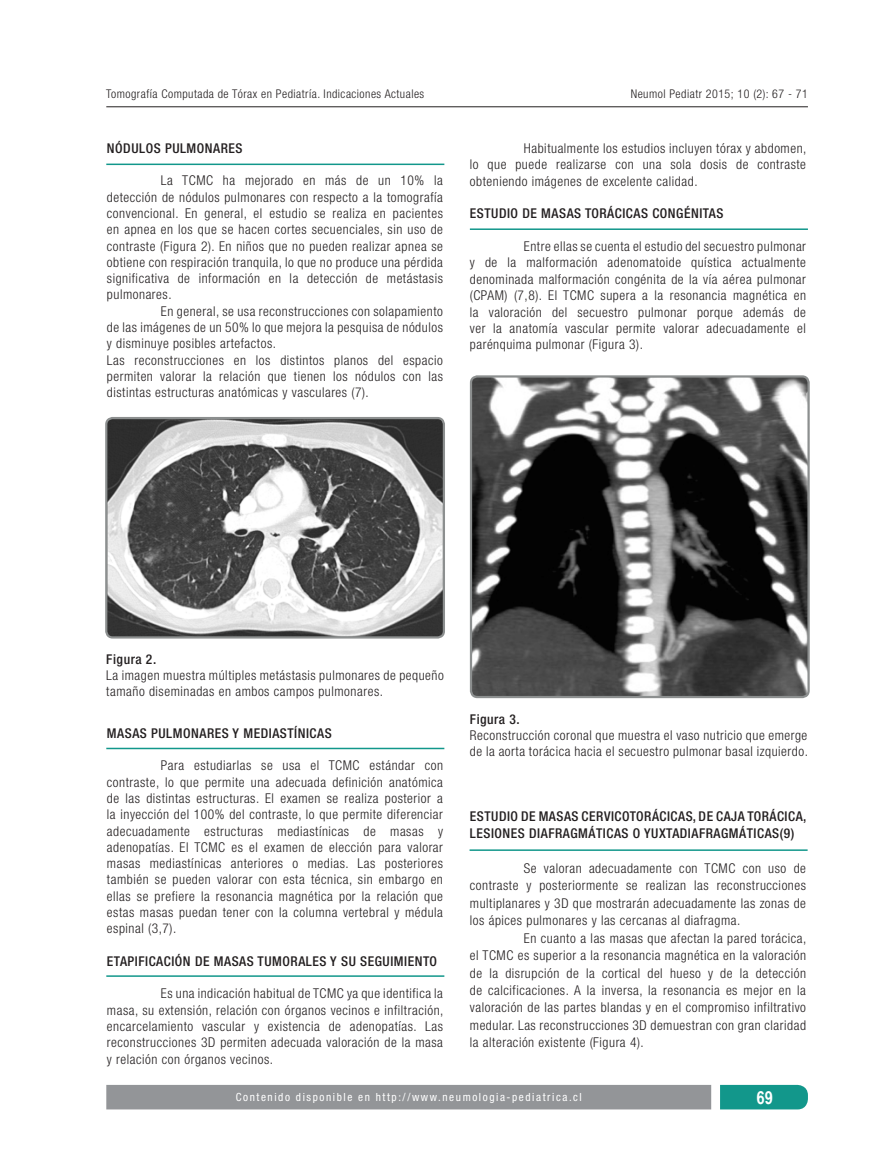
<style>
.page{position:relative;width:893px;height:1170px;background:#fff}
.page>*{position:absolute;margin:0;border:0;box-sizing:border-box;transform-origin:0 0}
.t1{font:700 18px "Arial Narrow";color:#fff}
.t2{font:300 condensed 13.5px/16.4px "Helvetica Neue";letter-spacing:.04em;color:#231f20;text-align:justify}
.t3{font:500 condensed 13.5px/17.4px "Helvetica Neue";letter-spacing:.04em;color:#231f20}
.t4{font:300 condensed 12px "Helvetica Neue";letter-spacing:.04em;color:#231f20}
.t5{font:condensed 11.25px "Helvetica Neue";letter-spacing:.14em;color:#fff}
</style>
<div class="page">
<div style="left:106px;top:1084px;width:605px;height:25px;background:#939598"></div>
<svg style="left:720px;top:1084px;width:88px;height:25px;background:#1f9c91"></svg>
<hr style="left:106px;top:106px;width:702px;height:1px;background:#231f20">
<img style="left:473px;top:378px;width:334px;height:317px">
<div style="left:470px;top:375px;width:340px;height:323px;border:2px solid #8c8f8f;border-radius:6px"></div>
<img style="left:108px;top:420px;width:334px;height:215px">
<div style="left:105px;top:417px;width:340px;height:221px;border:2px solid #8c8f8f;border-radius:6px"></div>
<hr style="left:106px;top:163px;width:338px;height:2px;background:#12978b">
<hr style="left:106px;top:747px;width:338px;height:2px;background:#12978b">
<hr style="left:106px;top:975px;width:338px;height:1px;background:#12978b">
<hr style="left:470px;top:849px;width:338px;height:1px;background:#12978b">
<hr style="left:470px;top:228px;width:338px;height:2px;background:#12978b">
<p class="t4" style="left:106px;top:87px;width:319px">Tomografía Computada de Tórax en Pediatría. Indicaciones Actuales</p>
<p class="t3" style="left:107px;top:139px;width:137px">NÓDULOS PULMONARES</p>
<p class="t2" style="left:161px;top:172px;width:283px">La TCMC ha mejorado en más de un 10% la</p>
<p class="t2" style="left:107px;top:189px;width:337px">detección de nódulos pulmonares con respecto a la tomografía</p>
<p class="t2" style="left:107px;top:205px;width:337px">convencional. En general, el estudio se realiza en pacientes</p>
<p class="t2" style="left:107px;top:221px;width:338px">en apnea en los que se hacen cortes secuenciales, sin uso de</p>
<p class="t2" style="left:107px;top:237px;width:338px">contraste (Figura 2). En niños que no pueden realizar apnea se</p>
<p class="t2" style="left:107px;top:254px;width:338px">obtiene con respiración tranquila, lo que no produce una pérdida</p>
<p class="t2" style="left:107px;top:270px;width:338px">significativa de información en la detección de metástasis</p>
<p class="t2" style="left:107px;top:286px;width:66px">pulmonares.</p>
<p class="t2" style="left:161px;top:303px;width:283px">En general, se usa reconstrucciones con solapamiento</p>
<p class="t2" style="left:107px;top:319px;width:337px">de las imágenes de un 50% lo que mejora la pesquisa de nódulos</p>
<p class="t2" style="left:107px;top:335px;width:171px">y disminuye posibles artefactos.</p>
<p class="t2" style="left:107px;top:351px;width:337px">Las reconstrucciones en los distintos planos del espacio</p>
<p class="t2" style="left:107px;top:368px;width:338px">permiten valorar la relación que tienen los nódulos con las</p>
<p class="t2" style="left:107px;top:384px;width:263px">distintas estructuras anatómicas y vasculares (7).</p>
<p class="t4" style="left:631px;top:87px;width:179px">Neumol Pediatr 2015; 10 (2): 67 - 71</p>
<p class="t2" style="left:470px;top:140px;width:338px;text-indent:54px">Habitualmente los estudios incluyen tórax y abdomen, lo que puede realizarse con una sola dosis de contraste obteniendo imágenes de excelente calidad.</p>
<p class="t3" style="left:470px;top:205px;width:255px">ESTUDIO DE MASAS TORÁCICAS CONGÉNITAS</p>
<p class="t2" style="left:470px;top:238px;width:338px;text-indent:54px">Entre ellas se cuenta el estudio del secuestro pulmonar y de la malformación adenomatoide quística actualmente denominada malformación congénita de la vía aérea pulmonar (CPAM) (7,8). El TCMC supera a la resonancia magnética en la valoración del secuestro pulmonar porque además de ver la anatomía vascular permite valorar adecuadamente el parénquima pulmonar (Figura 3).</p>
<p class="t3" style="left:106px;top:650px;width:51px">Figura 2.</p>
<p class="t2" style="left:106px;top:666px;width:339px">La imagen muestra múltiples metástasis pulmonares de pequeño tamaño diseminadas en ambos campos pulmonares.</p>
<p class="t3" style="left:107px;top:724px;width:226px">MASAS PULMONARES Y MEDIASTÍNICAS</p>
<p class="t2" style="left:107px;top:757px;width:338px;text-indent:54px">Para estudiarlas se usa el TCMC estándar con contraste, lo que permite una adecuada definición anatómica de las distintas estructuras. El examen se realiza posterior a la inyección del 100% del contraste, lo que permite diferenciar adecuadamente estructuras mediastínicas de masas y adenopatías. El TCMC es el examen de elección para valorar masas mediastínicas anteriores o medias. Las posteriores también se pueden valorar con esta técnica, sin embargo en ellas se prefiere la resonancia magnética por la relación que estas masas puedan tener con la columna vertebral y médula espinal (3,7).</p>
<p class="t3" style="left:107px;top:952px;width:332px">ETAPIFICACIÓN DE MASAS TUMORALES Y SU SEGUIMIENTO</p>
<p class="t2" style="left:107px;top:985px;width:338px;text-indent:54px">Es una indicación habitual de TCMC ya que identifica la masa, su extensión, relación con órganos vecinos e infiltración, encarcelamiento vascular y existencia de adenopatías. Las reconstrucciones 3D permiten adecuada valoración de la masa y relación con órganos vecinos.</p>
<p class="t3" style="left:470px;top:710px;width:51px">Figura 3.</p>
<p class="t2" style="left:470px;top:727px;width:340px">Reconstrucción coronal que muestra el vaso nutricio que emerge de la aorta torácica hacia el secuestro pulmonar basal izquierdo.</p>
<p class="t3" style="left:470px;top:807px;width:338px">ESTUDIO DE MASAS CERVICOTORÁCICAS, DE CAJA TORÁCICA,<br>LESIONES DIAFRAGMÁTICAS O YUXTADIAFRAGMÁTICAS(9)</p>
<p class="t2" style="left:524px;top:859px;width:284px">Se valoran adecuadamente con TCMC con uso de</p>
<p class="t2" style="left:470px;top:877px;width:338px">contraste y posteriormente se realizan las reconstrucciones</p>
<p class="t2" style="left:470px;top:894px;width:338px">multiplanares y 3D que mostrarán adecuadamente las zonas de</p>
<p class="t2" style="left:470px;top:912px;width:272px">los ápices pulmonares y las cercanas al diafragma.</p>
<p class="t2" style="left:524px;top:929px;width:284px">En cuanto a las masas que afectan la pared torácica,</p>
<p class="t2" style="left:470px;top:947px;width:338px">el TCMC es superior a la resonancia magnética en la valoración</p>
<p class="t2" style="left:470px;top:964px;width:338px">de la disrupción de la cortical del hueso y de la detección</p>
<p class="t2" style="left:470px;top:981px;width:338px">de calcificaciones. A la inversa, la resonancia es mejor en la</p>
<p class="t2" style="left:470px;top:999px;width:338px">valoración de las partes blandas y en el compromiso infiltrativo</p>
<p class="t2" style="left:470px;top:1016px;width:338px">medular. Las reconstrucciones 3D demuestran con gran claridad</p>
<p class="t2" style="left:470px;top:1034px;width:175px">la alteración existente (Figura 4).</p>
<p class="t5" style="left:236px;top:1090px;width:347px">Contenido disponible en http://www.neumologia-pediatrica.cl</p>
<h1 class="t1" style="left:756px;top:1083px;width:18px">69</h1>
</div>
